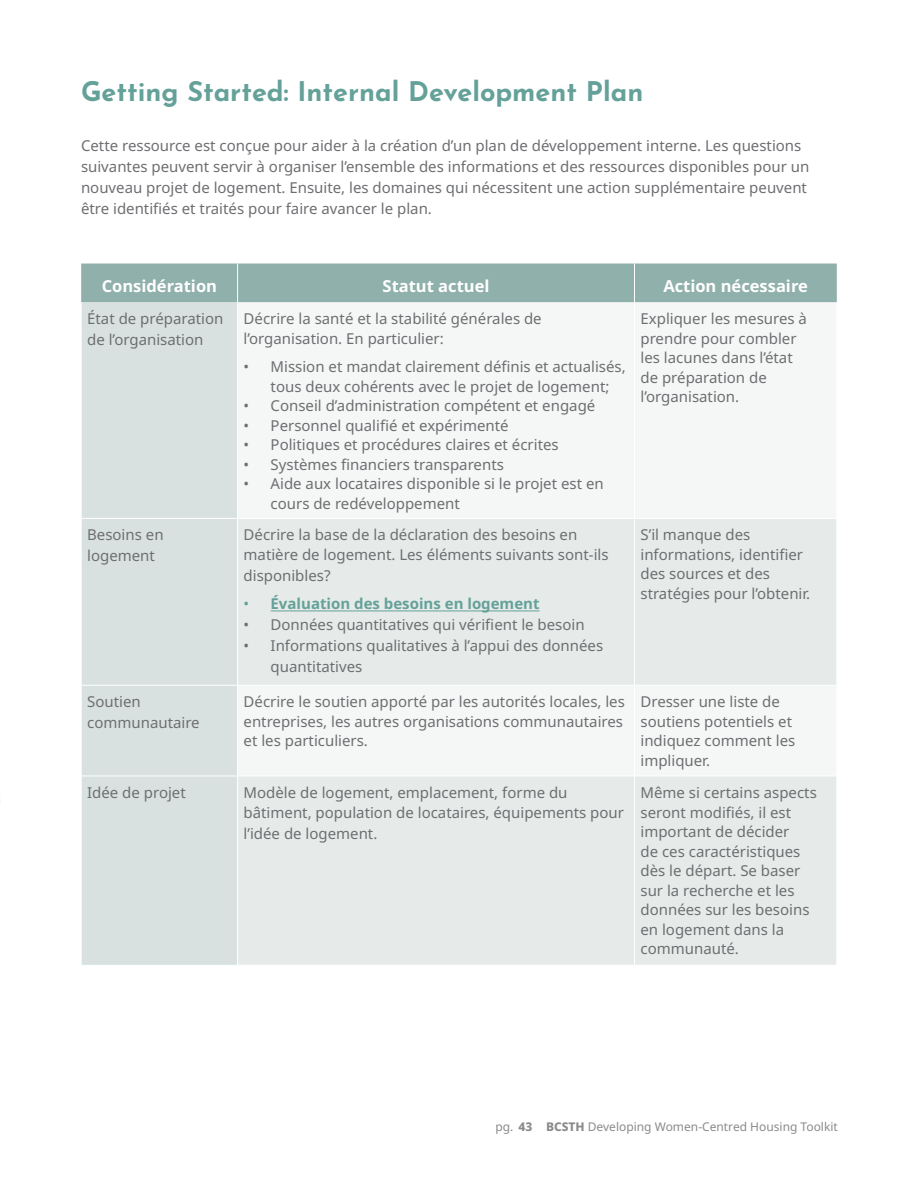
<style>
.page{position:relative;width:918px;height:1188px;background:#fff}
.page>*{position:absolute;margin:0;border:0;box-sizing:border-box;transform-origin:0 0}
.t1{font:700 27px "Josefin Sans";color:#64a199}
.t2{font:700 16.5px "Noto Sans";color:#fff}
.t3{font:15px/19.5px "Noto Sans";color:#6d6e71}
.t4{font:700 15px "Noto Sans";color:#64a199}
.t5{font:12px "Noto Sans";color:#8c898c}
.s1{font-weight:400}
.s2{font-weight:800}
</style>
<div class="page">
<div style="left:81px;top:264px;width:756px;height:38px;background:#90b0ab"></div>
<div style="left:82px;top:302px;width:155px;height:663px;background:#d8e1df"></div>
<svg style="left:238px;top:519px;width:598px;height:446px;fill:#e6ebe9"></svg>
<hr style="left:237px;top:264px;width:1px;height:38px;background:#fff">
<hr style="left:81px;top:518px;width:157px;height:1px;background:#fff">
<hr style="left:81px;top:685px;width:157px;height:1px;background:#fff">
<hr style="left:81px;top:776px;width:157px;height:1px;background:#fff">
<hr style="left:238px;top:685px;width:396px;height:1px;background:#fff">
<hr style="left:634px;top:685px;width:203px;height:1px;background:#fff">
<hr style="left:238px;top:776px;width:396px;height:1px;background:#fff">
<hr style="left:634px;top:776px;width:203px;height:1px;background:#fff">
<hr style="left:634px;top:519px;width:1px;height:166px;background:#fff">
<hr style="left:634px;top:685px;width:1px;height:91px;background:#fff">
<hr style="left:634px;top:776px;width:1px;height:189px;background:#fff">
<hr style="left:634px;top:264px;width:1px;height:38px;background:#fff">
<hr style="left:271px;top:611px;width:269px;height:1px;background:#64a199">
<h1 class="t1" style="left:81px;top:68px;width:564px">Getting Started: Internal Development Plan</h1>
<p class="t3" style="left:81px;top:135px;width:730px;line-height:21px">Cette ressource est conçue pour aider à la création d’un plan de développement interne. Les questions suivantes peuvent servir à organiser l’ensemble des informations et des ressources disponibles pour un nouveau projet de logement. Ensuite, les domaines qui nécessitent une action supplémentaire peuvent être identifiés et traités pour faire avancer le plan.</p>
<p class="t2" style="left:102px;top:276px;width:117px">Considération</p>
<p class="t2" style="left:383px;top:276px;width:108px">Statut actuel</p>
<p class="t2" style="left:663px;top:276px;width:146px">Action nécessaire</p>
<p class="t3" style="left:87px;top:309px;width:138px;line-height:21px">État de préparation de l’organisation</p>
<p class="t3" style="left:244px;top:309px;width:300px">Décrire la santé et la stabilité générales de l’organisation. En particulier:</p>
<p class="t3" style="left:271px;top:357px;width:357px;text-indent:-27px">• Mission et mandat clairement définis et actualisés, tous deux cohérents avec le projet de logement;</p>
<p class="t3" style="left:244px;top:396px;width:353px">• Conseil d’administration compétent et engagé</p>
<p class="t3" style="left:244px;top:416px;width:267px">• Personnel qualifié et expérimenté</p>
<p class="t3" style="left:244px;top:435px;width:317px">• Politiques et procédures claires et écrites</p>
<p class="t3" style="left:244px;top:455px;width:262px">• Systèmes financiers transparents</p>
<p class="t3" style="left:271px;top:474px;width:335px;text-indent:-27px">• Aide aux locataires disponible si le projet est en cours de redéveloppement</p>
<p class="t3" style="left:641px;top:309px;width:168px">Expliquer les mesures à prendre pour combler les lacunes dans l’état de préparation de l’organisation.</p>
<p class="t3" style="left:87px;top:525px;width:78px;line-height:21px">Besoins en logement</p>
<p class="t3" style="left:244px;top:526px;width:367px">Décrire la base de la déclaration des besoins en matière de logement. Les éléments suivants sont-ils</p>
<p class="t3" style="left:244px;top:566px;width:88px">disponibles?</p>
<p class="t4" style="left:244px;top:595px;width:298px"><span class="s1">•</span> Évaluation des besoins en logement</p>
<p class="t3" style="left:244px;top:616px;width:343px">• Données quantitatives qui vérifient le besoin</p>
<p class="t3" style="left:271px;top:636px;width:334px;line-height:21px;text-indent:-27px">• Informations qualitatives à l’appui des données quantitatives</p>
<p class="t3" style="left:640px;top:526px;width:171px">S’il manque des informations, identifier des sources et des stratégies pour l’obtenir.</p>
<p class="t3" style="left:87px;top:692px;width:114px;line-height:21px">Soutien communautaire</p>
<p class="t3" style="left:244px;top:692px;width:383px">Décrire le soutien apporté par les autorités locales, les entreprises, les autres organisations communautaires et les particuliers.</p>
<p class="t3" style="left:640px;top:692px;width:156px">Dresser une liste de soutiens potentiels et indiquez comment les impliquer.</p>
<p class="t3" style="left:87px;top:783px;width:100px">Idée de projet</p>
<p class="t3" style="left:244px;top:783px;width:382px">Modèle de logement, emplacement, forme du bâtiment, population de locataires, équipements pour</p>
<p class="t3" style="left:244px;top:824px;width:135px">l’idée de logement.</p>
<p class="t3" style="left:640px;top:783px;width:178px">Même si certains aspects seront modifiés, il est important de décider<br>de ces caractéristiques dès le départ. Se baser sur la recherche et les données sur les besoins en logement dans la communauté.</p>
<p class="t5" style="left:496px;top:1120px;width:344px">pg. <span class="s2">43 BCSTH</span> Developing Women-Centred Housing Toolkit</p>
</div>
